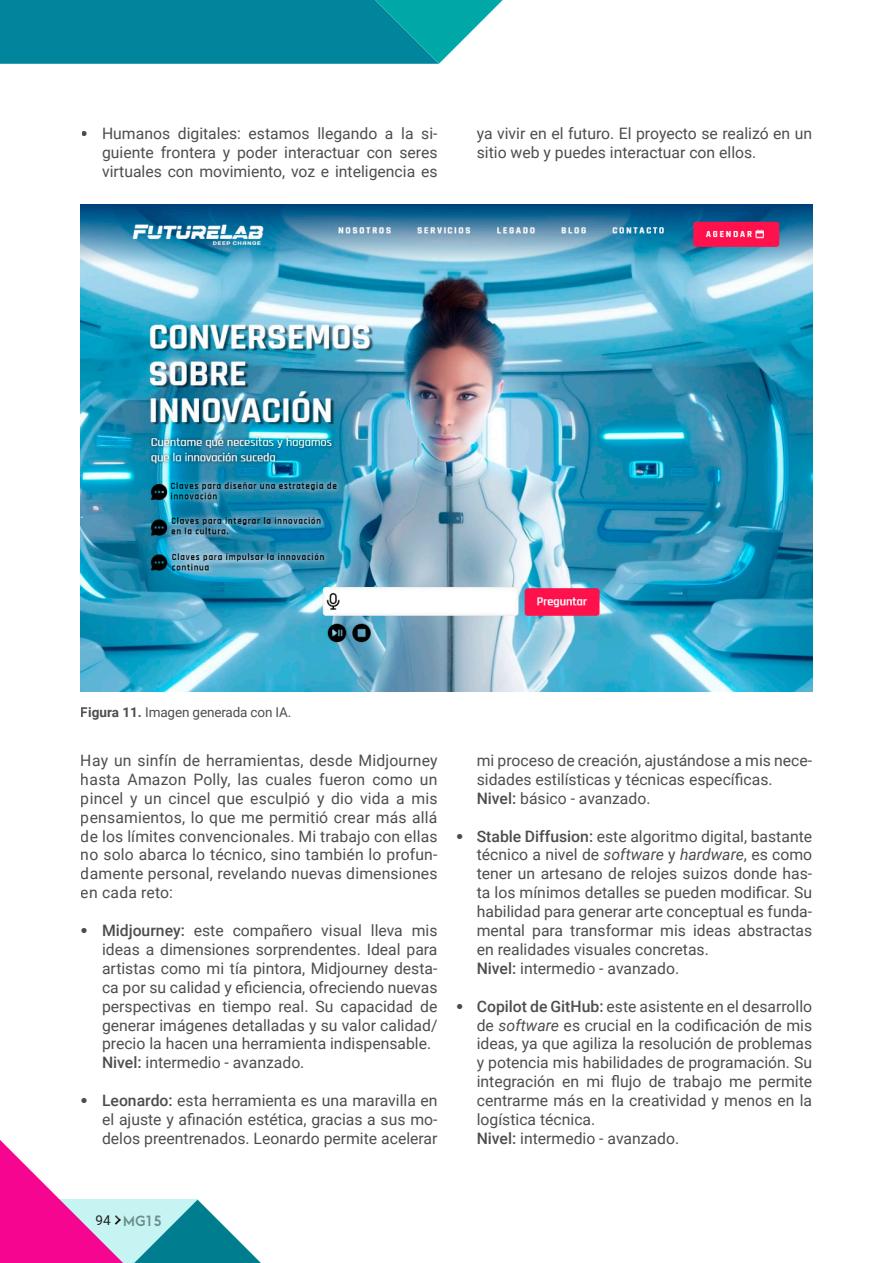
<style>
.page{position:relative;width:893px;height:1263px;background:#fff}
.page>*{position:absolute;margin:0;border:0;box-sizing:border-box;transform-origin:0 0}
.t1{font:15.75px/18.9px "Roboto";color:#231f20}
.t2{font:13.5px "Roboto";letter-spacing:-.01em;color:#231f20}
.t3{font:700 13.5px "Arca Majora 3";color:#6d8e8b}
.s1{font-family:"Code Pro"}
.s2{font-weight:700}
.s3{font-weight:500}
.s4{font-style:italic}
.s5{font-family:"Roboto";font-weight:400;color:#231f20}
</style>
<div class="page">
<svg style="left:0;top:0;width:503px;height:64px;background:#1191a5"></svg>
<img style="left:81px;top:204px;width:731px;height:487px">
<svg style="left:0;top:1140px;width:261px;height:123px"></svg>
<p class="t1" style="left:102px;top:124px;width:337px;text-align:justify;text-indent:-21px"><span class="s1">∞</span> Humanos digitales: estamos llegando a la si&shy;guiente frontera y poder interactuar con seres virtuales con movimiento, voz e inteligencia es</p>
<p class="t1" style="left:477px;top:124px;width:337px">ya vivir en el futuro. El proyecto se realizó en un sitio web y puedes interactuar con ellos.</p>
<p class="t2" style="left:81px;top:703px;width:212px"><span class="s2">Figura 11.</span> Imagen generada con IA.</p>
<p class="t1" style="left:81px;top:750px;width:358px;text-align:justify">Hay un sinfín de herramientas, desde Midjourney hasta Amazon Polly, las cuales fueron como un pincel y un cincel que esculpió y dio vida a mis pensamientos, lo que me permitió crear más allá de los límites convencionales. Mi trabajo con ellas no solo abarca lo técnico, sino también lo profun&shy;damente personal, revelando nuevas dimensiones en cada reto:</p>
<p class="t1" style="left:102px;top:920px;width:337px;text-indent:-21px"><span class="s1">∞</span> <span class="s3">Midjourney:</span> este compañero visual lleva mis ideas a dimensiones sorprendentes. Ideal para artistas como mi tía pintora, Midjourney desta&shy;ca por su calidad y eficiencia, ofreciendo nuevas perspectivas en tiempo real. Su capacidad de generar imágenes detalladas y su valor calidad/ precio la hacen una herramienta indispensable.<br><span class="s3">Nivel:</span> intermedio - avanzado.</p>
<p class="t1" style="left:102px;top:1090px;width:337px;text-align:justify;text-indent:-21px"><span class="s1">∞</span> <span class="s3">Leonardo:</span> esta herramienta es una maravilla en el ajuste y afinación estética, gracias a sus mo&shy;delos preentrenados. Leonardo permite acelerar</p>
<p class="t1" style="left:477px;top:750px;width:337px">mi proceso de creación, ajustándose a mis nece&shy;sidades estilísticas y técnicas específicas.<br><span class="s3">Nivel:</span> básico - avanzado.</p>
<p class="t1" style="left:477px;top:826px;width:337px;text-indent:-21px"><span class="s1">∞</span> <span class="s3">Stable Diffusion:</span> este algoritmo digital, bastante técnico a nivel de <span class="s4">software</span> y <span class="s4">hardware</span>, es como tener un artesano de relojes suizos donde has&shy;ta los mínimos detalles se pueden modificar. Su habilidad para generar arte conceptual es funda&shy;mental para transformar mis ideas abstractas en realidades visuales concretas.<br><span class="s3">Nivel:</span> intermedio - avanzado.</p>
<p class="t1" style="left:477px;top:996px;width:337px;text-indent:-21px"><span class="s1">∞</span> <span class="s3">Copilot de GitHub:</span> este asistente en el desarrollo de <span class="s4">software</span> es crucial en la codificación de mis ideas, ya que agiliza la resolución de problemas y potencia mis habilidades de programación. Su integración en mi flujo de trabajo me permite centrarme más en la creatividad y menos en la logística técnica.<br><span class="s3">Nivel:</span> intermedio - avanzado.</p>
<p class="t3" style="left:95px;top:1208px;width:68px"><span class="s5">94</span> MG15</p>
</div>
